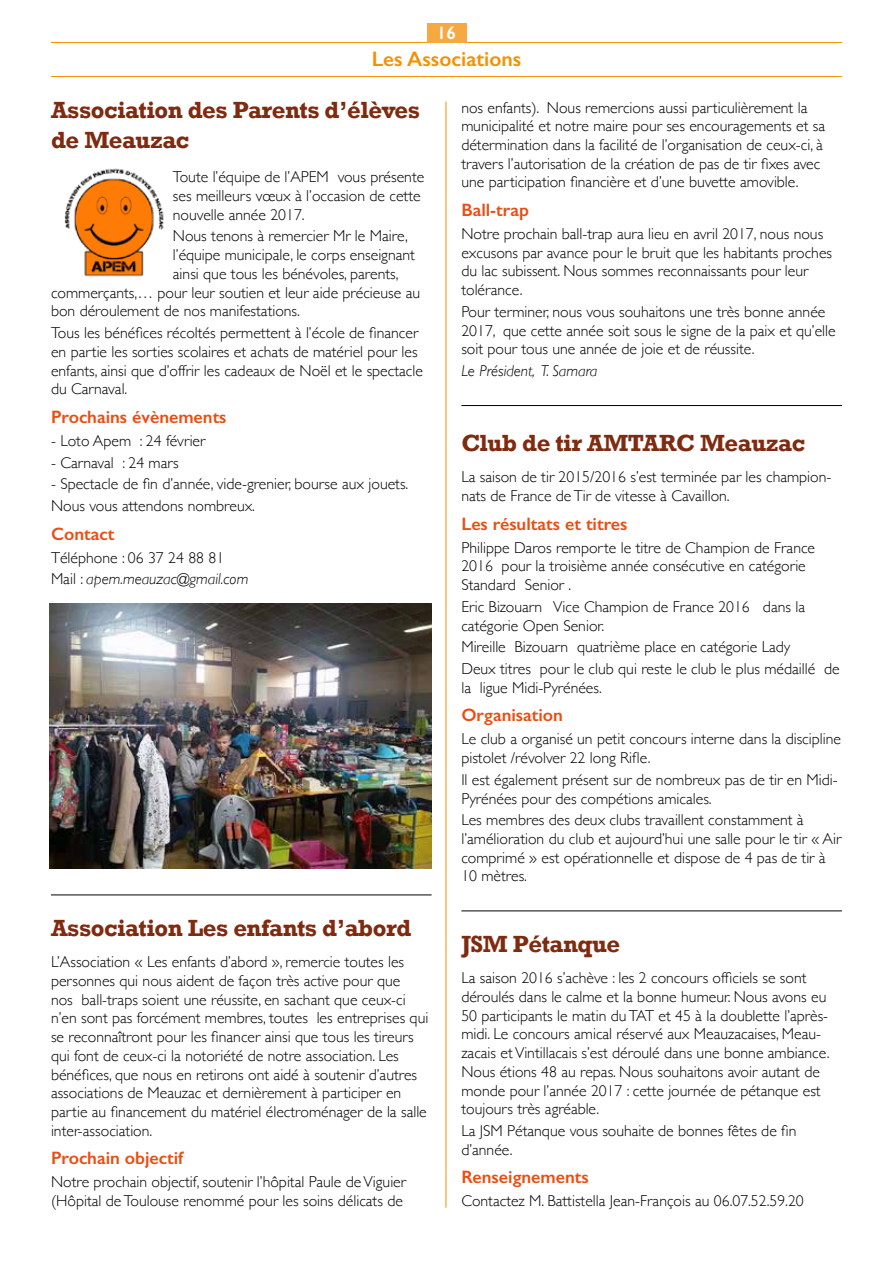
<style>
.page{position:relative;width:893px;height:1263px;background:#fff}
.page>*{position:absolute;margin:0;border:0;box-sizing:border-box;transform-origin:0 0}
.t1{font:700 24px/30px "Rockwell";letter-spacing:-.02em;color:#802a10}
.t2{font:600 21px "Gill Sans";color:#f39200}
.t3{font:600 18px "Gill Sans";color:#e94e12}
.t4{font:600 18px "Gill Sans";color:#fff}
.t5{font:300 15.75px/18.8px "Gill Sans";color:#000}
.t6{font:italic 300 15.75px "Gill Sans";color:#000}
.s1{font-style:italic}
</style>
<div class="page">
<hr style="left:51px;top:76px;width:791px;height:1px;background:#f39200">
<hr style="left:51px;top:42px;width:791px;height:1px;background:#f39200">
<div style="left:427px;top:23px;width:39px;height:20px;background:#f7a941"></div>
<hr style="left:446px;top:102px;width:1px;height:1106px;background:#f39200">
<img style="left:64px;top:168px;width:100px;height:109px">
<hr style="left:51px;top:894px;width:381px;height:1px;background:#000">
<hr style="left:461px;top:910px;width:381px;height:1px;background:#000">
<img style="left:50px;top:603px;width:382px;height:266px">
<hr style="left:461px;top:405px;width:381px;height:1px;background:#000">
<p class="t4" style="left:437px;top:23px;width:21px">16</p>
<h2 class="t2" style="left:372px;top:46px;width:151px">Les Associations</h2>
<h1 class="t1" style="left:51px;top:95px;width:370px">Association des Parents d’élèves de Meauzac</h1>
<p class="t5" style="left:173px;top:167px;width:253px">Toute l’équipe de l’APEM vous présente ses meilleurs vœux à l’occasion de cette nouvelle année 2017.</p>
<p class="t5" style="left:173px;top:226px;width:236px">Nous tenons à remercier Mr le Maire,</p>
<p class="t5" style="left:173px;top:245px;width:244px">l’équipe municipale, le corps enseignant</p>
<p class="t5" style="left:173px;top:264px;width:227px">ainsi que tous les bénévoles, parents,</p>
<p class="t5" style="left:51px;top:282px;width:371px">commerçants,… pour leur soutien et leur aide précieuse au</p>
<p class="t5" style="left:51px;top:301px;width:250px">bon déroulement de nos manifestations.</p>
<p class="t5" style="left:51px;top:323px;width:373px">Tous les bénéfices récoltés permettent à l’école de financer en partie les sorties scolaires et achats de matériel pour les enfants, ainsi que d’offrir les cadeaux de Noël et le spectacle du Carnaval.</p>
<p class="t3" style="left:51px;top:406px;width:177px">Prochains évènements</p>
<p class="t5" style="left:51px;top:431px;width:156px">- Loto Apem : 24 février</p>
<p class="t5" style="left:51px;top:452px;width:129px">- Carnaval : 24 mars</p>
<p class="t5" style="left:51px;top:473px;width:359px;line-height:21.8px">- Spectacle de fin d’année, vide-grenier, bourse aux jouets.<br>Nous vous attendons nombreux.</p>
<p class="t3" style="left:51px;top:523px;width:65px">Contact</p>
<p class="t5" style="left:51px;top:546px;width:199px;line-height:21.8px">Téléphone : 06 37 24 88 81<br>Mail : <span class="s1">apem.meauzac@gmail.com</span></p>
<h1 class="t1" style="left:51px;top:912px;width:362px">Association Les enfants d’abord</h1>
<p class="t5" style="left:51px;top:952px;width:379px">L’Association « Les enfants d’abord », remercie toutes les personnes qui nous aident de façon très active pour que<br>nos ball-traps soient une réussite, en sachant que ceux-ci n’en sont pas forcément membres, toutes les entreprises qui se reconnaîtront pour les financer ainsi que tous les tireurs qui font de ceux-ci la notoriété de notre association. Les bénéfices, que nous en retirons ont aidé à soutenir d’autres associations de Meauzac et dernièrement à participer en partie au financement du matériel électroménager de la salle inter-association.</p>
<p class="t3" style="left:51px;top:1147px;width:134px">Prochain objectif</p>
<p class="t5" style="left:51px;top:1172px;width:357px">Notre prochain objectif, soutenir l’hôpital Paule de Viguier (Hôpital de Toulouse renommé pour les soins délicats de</p>
<p class="t5" style="left:461px;top:97px;width:365px">nos enfants). Nous remercions aussi particulièrement la municipalité et notre maire pour ses encouragements et sa détermination dans la facilité de l’organisation de ceux-ci, à travers l’autorisation de la création de pas de tir fixes avec une participation financière et d’une buvette amovible.</p>
<p class="t3" style="left:461px;top:199px;width:69px">Ball-trap</p>
<p class="t5" style="left:461px;top:224px;width:372px">Notre prochain ball-trap aura lieu en avril 2017, nous nous excusons par avance pour le bruit que les habitants proches du lac subissent. Nous sommes reconnaissants pour leur tolérance.</p>
<p class="t5" style="left:461px;top:302px;width:376px">Pour terminer, nous vous souhaitons une très bonne année<br>2017, que cette année soit sous le signe de la paix et qu’elle soit pour tous une année de joie et de réussite.</p>
<p class="t6" style="left:461px;top:362px;width:137px">Le Président, T. Samara</p>
<h1 class="t1" style="left:461px;top:428px;width:345px">Club de tir AMTARC Meauzac</h1>
<p class="t5" style="left:461px;top:467px;width:372px">La saison de tir 2015/2016 s’est terminée par les champion&shy;nats de France de Tir de vitesse à Cavaillon.</p>
<p class="t3" style="left:461px;top:513px;width:168px">Les résultats et titres</p>
<p class="t5" style="left:461px;top:537px;width:355px">Philippe Daros remporte le titre de Champion de France<br>2016 pour la troisième année consécutive en catégorie<br>Standard Senior .</p>
<p class="t5" style="left:461px;top:597px;width:345px">Eric Bizouarn Vice Champion de France 2016 dans la catégorie Open Senior.</p>
<p class="t5" style="left:461px;top:636px;width:380px;line-height:21.8px">Mireille Bizouarn quatrième place en catégorie Lady<br>Deux titres pour le club qui reste le club le plus médaillé de</p>
<p class="t5" style="left:461px;top:677px;width:142px">la ligue Midi-Pyrénées.</p>
<p class="t3" style="left:461px;top:704px;width:103px">Organisation</p>
<p class="t5" style="left:461px;top:729px;width:381px">Le club a organisé un petit concours interne dans la discipline pistolet /révolver 22 long Rifle.</p>
<p class="t5" style="left:461px;top:769px;width:378px">Il est également présent sur de nombreux pas de tir en Midi-<br>Pyrénées pour des compétions amicales.</p>
<p class="t5" style="left:461px;top:810px;width:381px">Les membres des deux clubs travaillent constamment à l’amélioration du club et aujourd’hui une salle pour le tir « Air comprimé » est opérationnelle et dispose de 4 pas de tir à 10 mètres.</p>
<h1 class="t1" style="left:461px;top:928px;width:160px">JSM Pétanque</h1>
<p class="t5" style="left:461px;top:968px;width:370px">La saison 2016 s’achève : les 2 concours officiels se sont déroulés dans le calme et la bonne humeur. Nous avons eu 50 participants le matin du TAT et 45 à la doublette l’après&shy;midi. Le concours amical réservé aux Meauzacaises, Meau&shy;zacais et Vintillacais s’est déroulé dans une bonne ambiance.<br>Nous étions 48 au repas. Nous souhaitons avoir autant de monde pour l’année 2017 : cette journée de pétanque est toujours très agréable.</p>
<p class="t5" style="left:461px;top:1121px;width:337px">La JSM Pétanque vous souhaite de bonnes fêtes de fin d’année.</p>
<p class="t3" style="left:461px;top:1166px;width:129px">Renseignements</p>
<p class="t5" style="left:461px;top:1190px;width:344px">Contactez M. Battistella Jean-François au 06.07.52.59.20</p>
</div>
